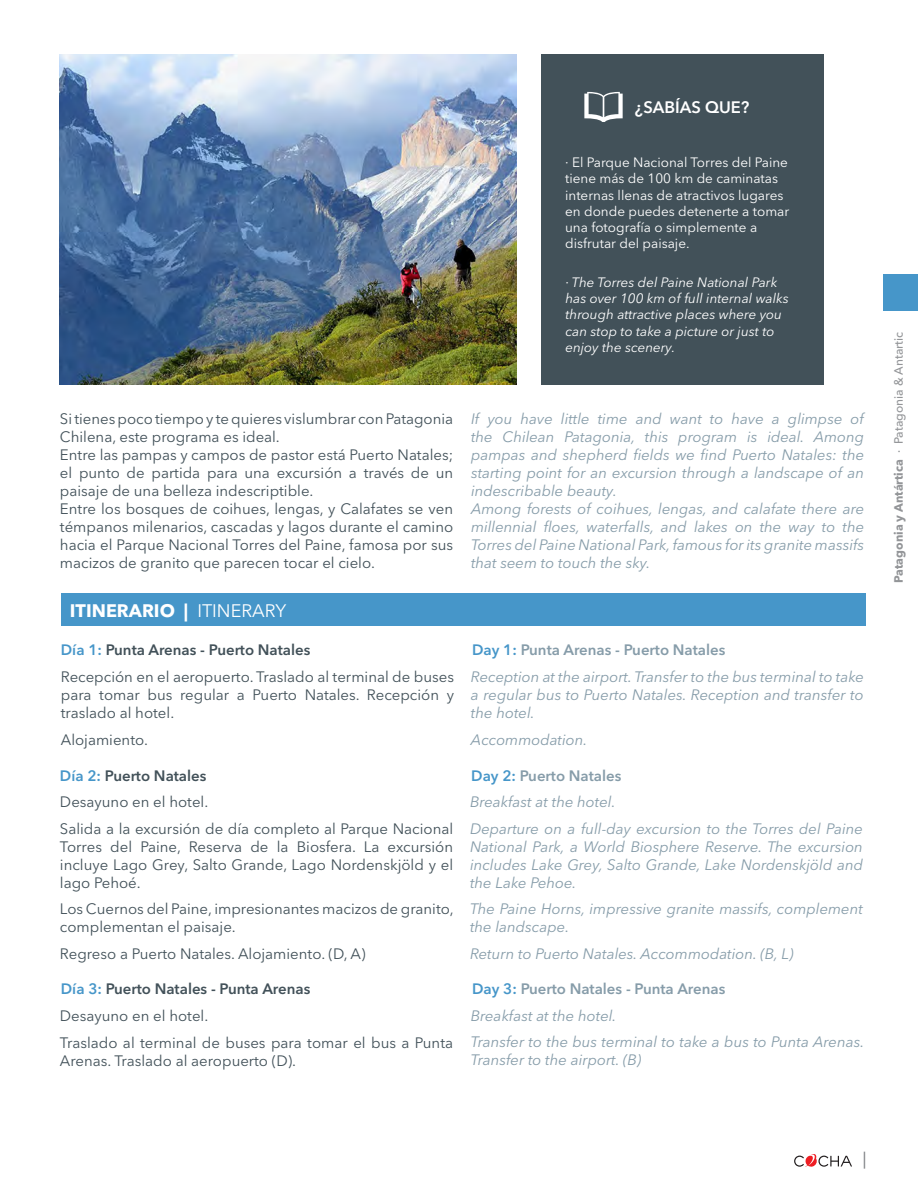
<style>
.page{position:relative;width:918px;height:1188px;background:#fff}
.page>*{position:absolute;margin:0;border:0;box-sizing:border-box;transform-origin:0 0}
.t1{font:700 18px "Avenir Next LT Pro";color:#fff}
.t2{font:600 16.5px "Avenir Next LT Pro";color:#fff}
.t3{font:15px/18px "Avenir Next LT Pro";color:#425159;text-align:justify}
.t4{font:italic 15px/18px "Avenir Next LT Pro";color:#869ca9;text-align:justify}
.t5{font:600 15px "Avenir Next LT Pro";color:#425159}
.t6{font:600 15px "Avenir Next LT Pro";color:#869ca9}
.t7{font:13.5px/16.2px "Avenir Next LT Pro";color:#fff}
.t8{font:italic 13.5px/16.2px "Avenir Next LT Pro";color:#fff}
.t9{font:700 12px "Avenir Next LT Pro";color:#939598}
.s1{font-weight:500}
.s2{font-weight:400}
.s3{color:#4696c9}
</style>
<div class="page">
<svg style="left:794px;top:1154px;width:58px;height:13px"></svg>
<div style="left:61px;top:594px;width:805px;height:32px;background:#4696c9"></div>
<img style="left:60px;top:54px;width:457px;height:330px">
<div style="left:541px;top:54px;width:283px;height:330px;background:#425159"></div>
<svg style="left:584px;top:92px;width:39px;height:30px"></svg>
<div style="left:884px;top:275px;width:34px;height:36px;background:#4696c9"></div>
<svg style="left:864px;top:1152px;width:1px;height:17px"></svg>
<p class="t2" style="left:635px;top:97px;width:116px">¿SABÍAS QUE?</p>
<p class="t7" style="left:565px;top:154px;width:226px">· El Parque Nacional Torres del Paine tiene más de 100 km de caminatas internas llenas de atractivos lugares en donde puedes detenerte a tomar una fotografía o simplemente a disfrutar del paisaje.</p>
<p class="t8" style="left:565px;top:274px;width:225px">· The Torres del Paine National Park has over 100 km of full internal walks through attractive places where you can stop to take a picture or just to enjoy the scenery.</p>
<p class="t3" style="left:60px;top:410px;width:395px">Si tienes poco tiempo y te quieres vislumbrar con Patagonia<br>Chilena, este programa es ideal.</p>
<p class="t3" style="left:60px;top:446px;width:395px">Entre las pampas y campos de pastor está Puerto Natales; el punto de partida para una excursión a través de un paisaje de una belleza indescriptible.</p>
<p class="t3" style="left:60px;top:500px;width:395px">Entre los bosques de coihues, lengas, y Calafates se ven témpanos milenarios, cascadas y lagos durante el camino hacia el Parque Nacional Torres del Paine, famosa por sus macizos de granito que parecen tocar el cielo.</p>
<p class="t4" style="left:471px;top:410px;width:395px">If you have little time and want to have a glimpse of the Chilean Patagonia, this program is ideal. Among pampas and shepherd fields we find Puerto Natales: the starting point for an excursion through a landscape of an indescribable beauty.</p>
<p class="t4" style="left:471px;top:500px;width:395px">Among forests of coihues, lengas, and calafate there are millennial floes, waterfalls, and lakes on the way to the Torres del Paine National Park, famous for its granite massifs that seem to touch the sky.</p>
<p class="t9" style="left:891px;top:583px;width:253px;rotate:-90deg">Patagonia y Antártica <span class="s1">· Patagonia &amp; Antartic</span></p>
<p class="t1" style="left:70px;top:599px;width:218px">ITINERARIO | <span class="s2">ITINERARY</span></p>
<p class="t5" style="left:61px;top:641px;width:251px"><span class="s3">Día 1:</span> Punta Arenas - Puerto Natales</p>
<p class="t6" style="left:472px;top:641px;width:255px"><span class="s3">Day 1:</span> Punta Arenas - Puerto Natales</p>
<p class="t3" style="left:61px;top:668px;width:395px">Recepción en el aeropuerto. Traslado al terminal de buses para tomar bus regular a Puerto Natales. Recepción y traslado al hotel.</p>
<p class="t3" style="left:61px;top:730px;width:89px">Alojamiento.</p>
<p class="t4" style="left:471px;top:668px;width:394px">Reception at the airport. Transfer to the bus terminal to take a regular bus to Puerto Natales. Reception and transfer to the hotel.</p>
<p class="t4" style="left:471px;top:730px;width:118px">Accommodation.</p>
<p class="t5" style="left:60px;top:766px;width:148px"><span class="s3">Día 2:</span> Puerto Natales</p>
<p class="t6" style="left:471px;top:766px;width:152px"><span class="s3">Day 2:</span> Puerto Natales</p>
<p class="t3" style="left:60px;top:793px;width:150px">Desayuno en el hotel.</p>
<p class="t3" style="left:60px;top:820px;width:395px">Salida a la excursión de día completo al Parque Nacional Torres del Paine, Reserva de la Biosfera. La excursión incluye Lago Grey, Salto Grande, Lago Nordenskjöld y el lago Pehoé.</p>
<p class="t3" style="left:60px;top:900px;width:395px">Los Cuernos del Paine, impresionantes macizos de granito, complementan el paisaje.</p>
<p class="t3" style="left:60px;top:945px;width:307px">Regreso a Puerto Natales. Alojamiento. (D, A)</p>
<p class="t4" style="left:470px;top:793px;width:147px">Breakfast at the hotel.</p>
<p class="t4" style="left:470px;top:820px;width:394px">Departure on a full-day excursion to the Torres del Paine National Park, a World Biosphere Reserve. The excursion includes Lake Grey, Salto Grande, Lake Nordenskjöld and the Lake Pehoe.</p>
<p class="t4" style="left:470px;top:900px;width:394px">The Paine Horns, impressive granite massifs, complement the landscape.</p>
<p class="t4" style="left:470px;top:945px;width:325px">Return to Puerto Natales. Accommodation. (B, L)</p>
<p class="t5" style="left:61px;top:980px;width:251px"><span class="s3">Día 3:</span> Puerto Natales - Punta Arenas</p>
<p class="t6" style="left:472px;top:980px;width:255px"><span class="s3">Day 3:</span> Puerto Natales - Punta Arenas</p>
<p class="t3" style="left:60px;top:1007px;width:150px">Desayuno en el hotel.</p>
<p class="t3" style="left:60px;top:1033px;width:395px">Traslado al terminal de buses para tomar el bus a Punta<br>Arenas. Traslado al aeropuerto (D).</p>
<p class="t4" style="left:471px;top:1007px;width:147px">Breakfast at the hotel.</p>
<p class="t4" style="left:471px;top:1033px;width:395px">Transfer to the bus terminal to take a bus to Punta Arenas.<br>Transfer to the airport. (B)</p>
</div>
